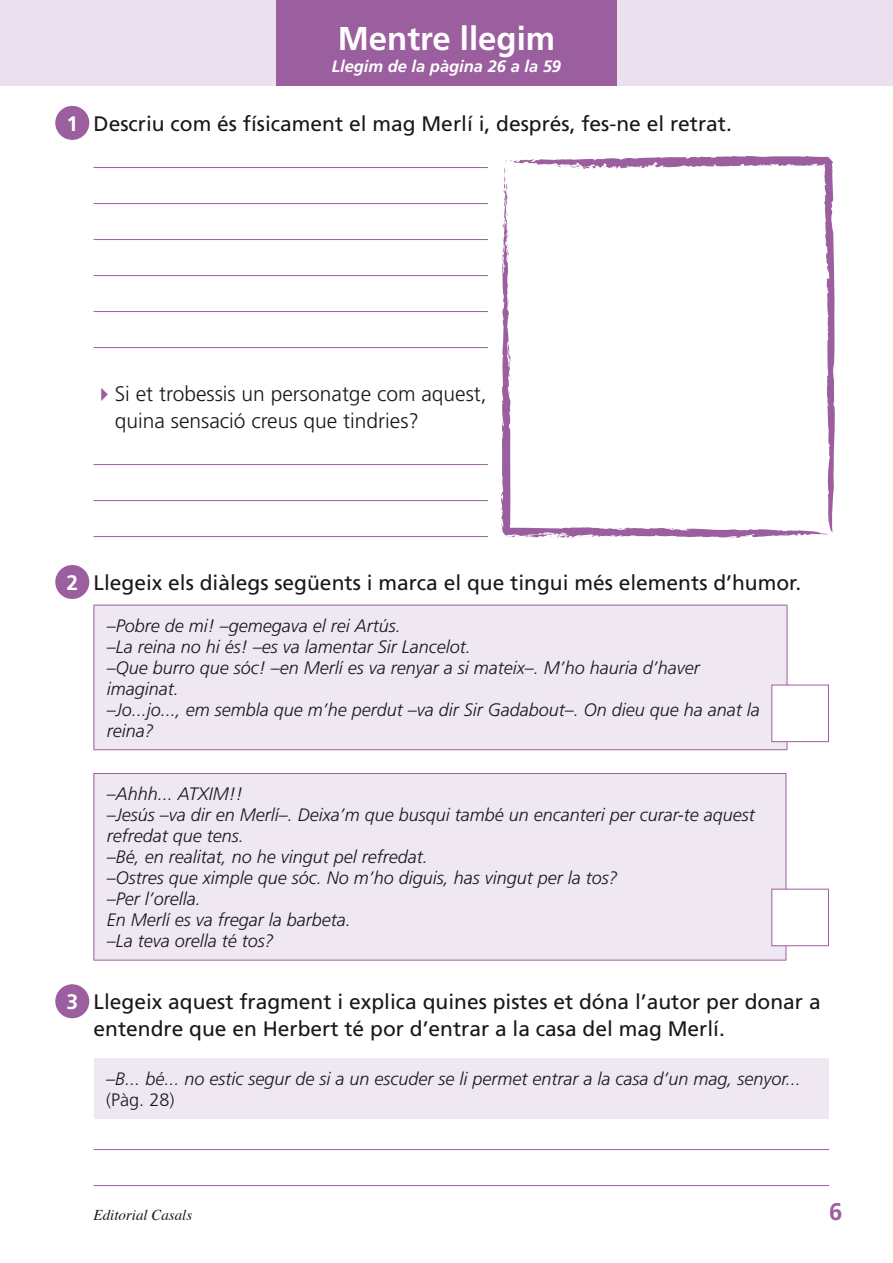
<style>
.page{position:relative;width:893px;height:1263px;background:#fff}
.page>*{position:absolute;margin:0;border:0;box-sizing:border-box;transform-origin:0 0}
.t1{font:700 33px "Frutiger";color:#fff}
.t2{font:700 24px "Frutiger";color:#9b5e9e}
.t3{font:21px/27px "Frutiger";color:#1a171c}
.t4{font:300 21px/27px "Frutiger";color:#1a171c}
.t5{font:700 21px "Frutiger";color:#fff}
.t6{font:italic 300 18px/21px "Frutiger";color:#1a171c}
.t7{font:300 18px "Frutiger";color:#1a171c}
.t8{font:italic 700 16.5px "Frutiger";color:#fff}
.t9{font:italic 15px "Times";color:#1a171c}
.s1{color:#9b5e9e}
</style>
<div class="page">
<div style="left:0;top:0;width:893px;height:85px;background:#eae0ee"></div>
<div style="left:276px;top:0;width:341px;height:85px;background:#9b5e9e"></div>
<hr style="left:94px;top:167px;width:394px;height:1px;background:#9b5e9e">
<hr style="left:94px;top:203px;width:394px;height:1px;background:#9b5e9e">
<hr style="left:94px;top:239px;width:394px;height:1px;background:#9b5e9e">
<hr style="left:94px;top:275px;width:394px;height:1px;background:#9b5e9e">
<hr style="left:94px;top:311px;width:394px;height:1px;background:#9b5e9e">
<hr style="left:94px;top:347px;width:394px;height:1px;background:#9b5e9e">
<hr style="left:94px;top:464px;width:394px;height:1px;background:#9b5e9e">
<hr style="left:94px;top:500px;width:394px;height:1px;background:#9b5e9e">
<hr style="left:94px;top:536px;width:394px;height:1px;background:#9b5e9e">
<hr style="left:94px;top:1149px;width:735px;height:1px;background:#9b5e9e">
<hr style="left:94px;top:1185px;width:735px;height:1px;background:#9b5e9e">
<div style="left:94px;top:605px;width:693px;height:145px;background:#efe8f2"></div>
<hr style="left:94px;top:605px;width:693px;height:1px;background:#9b5e9e">
<hr style="left:94px;top:605px;width:1px;height:144px;background:#9b5e9e">
<hr style="left:787px;top:605px;width:1px;height:144px;background:#9b5e9e">
<hr style="left:94px;top:749px;width:693px;height:1px;background:#9b5e9e">
<div style="left:94px;top:773px;width:692px;height:187px;background:#efe8f2"></div>
<hr style="left:94px;top:773px;width:692px;height:1px;background:#9b5e9e">
<hr style="left:94px;top:774px;width:1px;height:186px;background:#9b5e9e">
<hr style="left:786px;top:774px;width:1px;height:186px;background:#9b5e9e">
<hr style="left:94px;top:960px;width:692px;height:1px;background:#9b5e9e">
<div style="left:94px;top:1058px;width:734px;height:61px;background:#efe8f2"></div>
<div style="left:55px;top:106px;width:34px;height:34px;background:#9b5e9e;border-radius:50%"></div>
<div style="left:55px;top:565px;width:34px;height:34px;background:#9b5e9e;border-radius:50%"></div>
<div style="left:55px;top:984px;width:34px;height:34px;background:#9b5e9e;border-radius:50%"></div>
<div style="left:771px;top:685px;width:58px;height:57px;background:#fff;border:1px solid #9b5e9e"></div>
<div style="left:771px;top:889px;width:58px;height:57px;background:#fff;border:1px solid #9b5e9e"></div>
<svg style="left:500px;top:192px;width:328px;height:346px"></svg>
<svg style="left:502px;top:222px;width:7px;height:39px"></svg>
<svg style="left:502px;top:298px;width:8px;height:12px"></svg>
<svg style="left:509px;top:373px;width:2px;height:7px"></svg>
<svg style="left:506px;top:534px;width:30px;height:4px"></svg>
<svg style="left:545px;top:533px;width:20px;height:5px"></svg>
<svg style="left:577px;top:536px;width:14px;height:2px"></svg>
<svg style="left:512px;top:156px;width:323px;height:377px"></svg>
<svg style="left:503px;top:160px;width:9px;height:32px"></svg>
<p class="t5" style="left:66px;top:111px;width:13px">1</p>
<h1 class="t1" style="left:338px;top:19px;width:219px">Mentre llegim</h1>
<p class="t8" style="left:332px;top:57px;width:231px">Llegim de la pàgina 26 a la 59</p>
<p class="t3" style="left:94px;top:110px;width:640px">Descriu com és físicament el mag Merlí i, després, fes-ne el retrat.</p>
<p class="t4" style="left:115px;top:380px;width:373px;text-indent:-21px"><span class="s1">✔</span>Si et trobessis un personatge com aquest, quina sensació creus que tindries?</p>
<p class="t5" style="left:66px;top:570px;width:13px">2</p>
<p class="t3" style="left:94px;top:569px;width:709px">Llegeix els diàlegs següents i marca el que tingui més elements d’humor.</p>
<p class="t6" style="left:107px;top:615px;width:655px">–Pobre de mi! –gemegava el rei Artús.<br>–La reina no hi és! –es va lamentar Sir Lancelot.<br>–Que burro que sóc! –en Merlí es va renyar a si mateix–. M’ho hauria d’haver imaginat.<br>–Jo...jo..., em sembla que m’he perdut –va dir Sir Gadabout–. On dieu que ha anat la reina?</p>
<p class="t6" style="left:107px;top:783px;width:650px">–Ahhh... ATXIM!!<br>–Jesús –va dir en Merlí–. Deixa’m que busqui també un encanteri per curar-te aquest refredat que tens.<br>–Bé, en realitat, no he vingut pel refredat.<br>–Ostres que ximple que sóc. No m’ho diguis, has vingut per la tos?<br>–Per l’orella.<br>En Merlí es va fregar la barbeta.<br>–La teva orella té tos?</p>
<p class="t5" style="left:66px;top:990px;width:13px">3</p>
<p class="t3" style="left:94px;top:987px;width:729px">Llegeix aquest fragment i explica quines pistes et dóna l’autor per donar a entendre que en Herbert té por d’entrar a la casa del mag Merlí.</p>
<p class="t6" style="left:106px;top:1068px;width:696px">–B... bé... no estic segur de si a un escuder se li permet entrar a la casa d’un mag, senyor...</p>
<p class="t7" style="left:106px;top:1090px;width:70px">(Pàg. 28)</p>
<p class="t9" style="left:94px;top:1202px;width:100px">Editorial Casals</p>
<h2 class="t2" style="left:829px;top:1198px;width:15px">6</h2>
</div>
